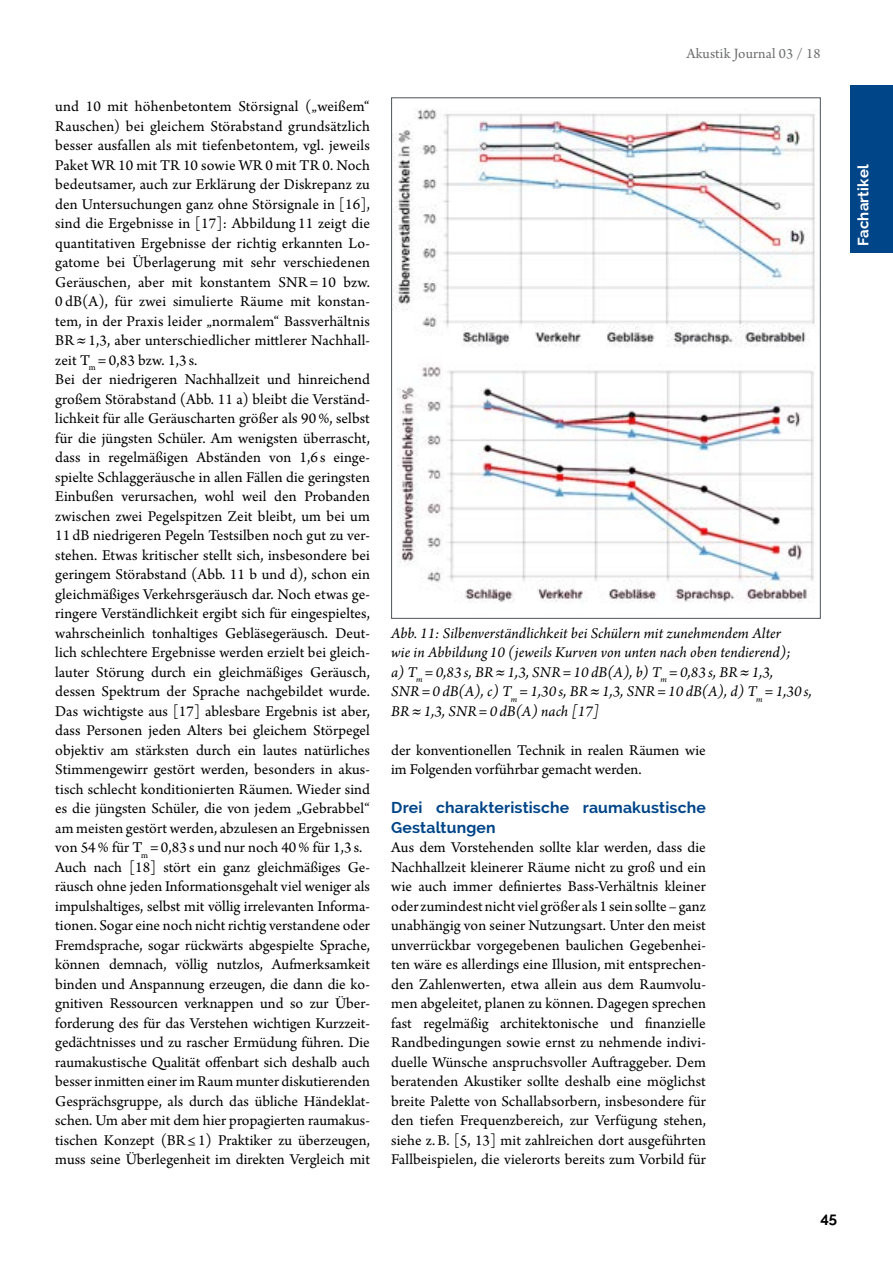
<style>
.page{position:relative;width:893px;height:1263px;background:#fff}
.page>*{position:absolute;margin:0;border:0;box-sizing:border-box;transform-origin:0 0}
.t1{font:15.75px/19.5px "Arno Pro";color:#000}
.t2{font:italic 15.75px/19.5px "Arno Pro";letter-spacing:.005em;color:#000}
.t3{font:700 15.75px/19.5px "Raleway";letter-spacing:.01em;color:#004588}
.t4{font:15px "Arno Pro";letter-spacing:.01em;color:#6d6e70}
.t5{font:700 15px "Raleway";letter-spacing:.01em;color:#fff}
.t6{font:700 15px "Raleway";color:#000}
</style>
<div class="page">
<div style="left:850px;top:85px;width:43px;height:168px;background:#004588"></div>
<img style="left:393px;top:109px;width:422px;height:238px">
<img style="left:397px;top:363px;width:417px;height:240px">
<p class="t1" style="left:55px;top:98px;width:316px">und 10 mit höhenbetontem Störsignal („weißem“ Rauschen) bei gleichem Störabstand grundsätzlich besser ausfallen als mit tiefenbetontem, vgl. jeweils Paket WR 10 mit TR 10 sowie WR 0 mit TR 0. Noch bedeutsamer, auch zur Erklärung der Diskrepanz zu den Untersuchungen ganz ohne Störsignale in [16], sind die Ergebnisse in [17]: Abbildung 11 zeigt die quantitativen Ergebnisse der richtig erkannten Lo&shy;gatome bei Überlagerung mit sehr verschiedenen Geräuschen, aber mit konstantem SNR= 10 bzw.<br>0 dB(A), für zwei simulierte Räume mit konstan&shy;tem, in der Praxis leider „normalem“ Bassverhältnis BR≈1,3, aber unterschiedlicher mittlerer Nachhall&shy;zeit T<sub>m</sub> = 0,83 bzw. 1,3 s.<br>Bei der niedrigeren Nachhallzeit und hinreichend großem Störabstand (Abb. 11 a) bleibt die Verständ&shy;lichkeit für alle Geräuscharten größer als 90%, selbst für die jüngsten Schüler. Am wenigsten überrascht, dass in regelmäßigen Abständen von 1,6 s einge&shy;spielte Schlaggeräusche in allen Fällen die geringsten Einbußen verursachen, wohl weil den Probanden zwischen zwei Pegelspitzen Zeit bleibt, um bei um 11 dB niedrigeren Pegeln Testsilben noch gut zu ver&shy;stehen. Etwas kritischer stellt sich, insbesondere bei geringem Störabstand (Abb. 11 b und d), schon ein gleichmäßiges Verkehrsgeräusch dar. Noch etwas ge&shy;ringere Verständlichkeit ergibt sich für eingespieltes, wahrscheinlich tonhaltiges Gebläsegeräusch. Deut&shy;lich schlechtere Ergebnisse werden erzielt bei gleich&shy;lauter Störung durch ein gleichmäßiges Geräusch, dessen Spektrum der Sprache nachgebildet wurde.<br>Das wichtigste aus [17] ablesbare Ergebnis ist aber, dass Personen jeden Alters bei gleichem Störpegel objektiv am stärksten durch ein lautes natürliches Stimmengewirr gestört werden, besonders in akus&shy;tisch schlecht konditionierten Räumen. Wieder sind es die jüngsten Schüler, die von jedem „Gebrabbel“ am meisten gestört werden, abzulesen an Ergebnissen von 54% für T<sub>m</sub> =0,83 s und nur noch 40% für 1,3 s.<br>Auch nach [18] stört ein ganz gleichmäßiges Ge&shy;räusch ohne jeden Informationsgehalt viel weniger als impulshaltiges, selbst mit völlig irrelevanten Informa&shy;tionen. Sogar eine noch nicht richtig verstandene oder Fremdsprache, sogar rückwärts abgespielte Sprache, können demnach, völlig nutzlos, Aufmerksamkeit binden und Anspannung erzeugen, die dann die ko&shy;gnitiven Ressourcen verknappen und so zur Über&shy;forderung des für das Verstehen wichtigen Kurzzeit&shy;gedächtnisses und zu rascher Ermüdung führen. Die raumakustische Qualität offenbart sich deshalb auch besser inmitten einer im Raum munter diskutierenden Gesprächsgruppe, als durch das übliche Händeklat&shy;schen. Um aber mit dem hier propagierten raumakus&shy;tischen Konzept (BR≤1) Praktiker zu überzeugen, muss seine Überlegenheit im direkten Vergleich mit</p>
<p class="t4" style="left:686px;top:45px;width:136px">Akustik Journal 03 / 18</p>
<p class="t2" style="left:391px;top:624px;width:422px">Abb. 11: Silbenverständlichkeit bei Schülern mit zunehmendem Alter<br>wie in Abbildung 10 (jeweils Kurven von unten nach oben tendierend);<br>a) T<sub>m</sub> = 0,83 s, BR≈1,3, SNR = 10 dB(A), b) T<sub>m</sub> = 0,83 s, BR≈1,3, SNR= 0 dB(A), c) T<sub>m</sub> = 1,30 s, BR≈1,3, SNR= 10 dB(A), d) T<sub>m</sub> = 1,30 s, BR≈1,3, SNR= 0 dB(A) nach [17]</p>
<p class="t1" style="left:391px;top:741px;width:316px">der konventionellen Technik in realen Räumen wie im Folgenden vorführbar gemacht werden.</p>
<p class="t3" style="left:391px;top:798px;width:316px">Drei charakteristische raumakustische<br>Gestaltungen</p>
<p class="t1" style="left:391px;top:839px;width:316px;text-align:justify">Aus dem Vorstehenden sollte klar werden, dass die Nachhallzeit kleinerer Räume nicht zu groß und ein wie auch immer definiertes Bass-Verhältnis kleiner oder zumindest nicht viel größer als 1 sein sollte – ganz unabhängig von seiner Nutzungsart. Unter den meist unverrückbar vorgegebenen baulichen Gegebenhei&shy;ten wäre es allerdings eine Illusion, mit entsprechen&shy;den Zahlenwerten, etwa allein aus dem Raumvolu&shy;men abgeleitet, planen zu können. Dagegen sprechen fast regelmäßig architektonische und finanzielle Randbedingungen sowie ernst zu nehmende indivi&shy;duelle Wünsche anspruchsvoller Auftraggeber. Dem beratenden Akustiker sollte deshalb eine möglichst breite Palette von Schallabsorbern, insbesondere für den tiefen Frequenzbereich, zur Verfügung stehen, siehe z.B. [5, 13] mit zahlreichen dort ausgeführten Fallbeispielen, die vielerorts bereits zum Vorbild für</p>
<p class="t6" style="left:820px;top:1209px;width:18px">45</p>
<p class="t5" style="left:855px;top:246px;width:83px;rotate:-90deg">Fachartikel</p>
</div>
